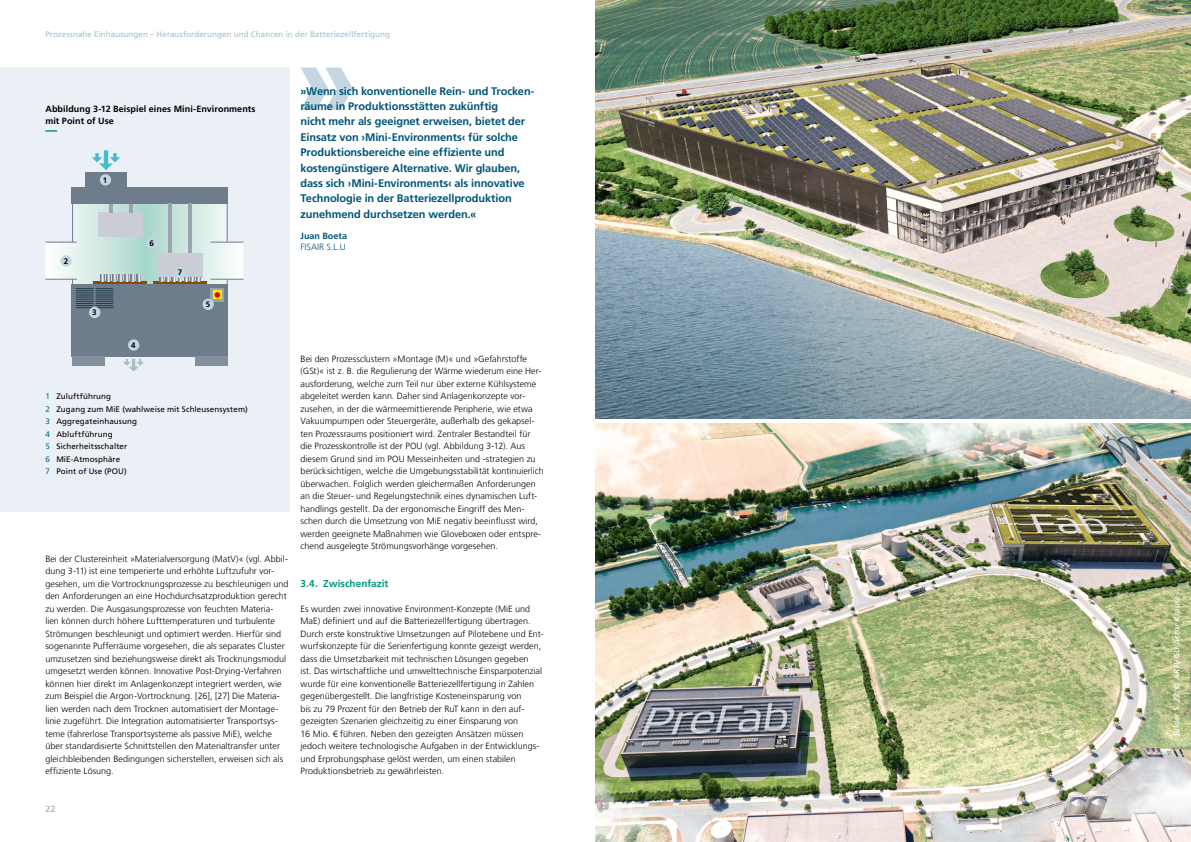
<style>
.page{position:relative;width:1191px;height:842px;background:#fff}
.page>*{position:absolute;margin:0;border:0;box-sizing:border-box;transform-origin:0 0}
.t1{font:700 11px/15.4px "Frutiger LT Com";letter-spacing:-.01em;color:#005578}
.t2{font:700 10px "Frutiger LT Com";letter-spacing:.005em;color:#00987a}
.t3{font:300 9px/12.5px "Frutiger LT Com";letter-spacing:.005em;color:#000}
.t4{font:700 9px/12.5px "Frutiger LT Com";letter-spacing:.01em;color:#000}
.t5{font:300 9px "Frutiger LT Com";color:#005578}
.t6{font:700 9px "Frutiger LT Com";color:#005578}
.t7{font:700 9px "Frutiger LT Com";color:#a6bdca}
.t8{font:8px/12.5px "Frutiger LT Com";letter-spacing:.01em;color:#000}
.t9{font:8px "Frutiger LT Com";letter-spacing:.01em;color:#a6bdca}
.t10{font:italic 8px "Frutiger LT Com";letter-spacing:.01em;color:#fff}
.t11{font:700 8px "Frutiger LT Com";color:#000}
.s1{color:#007091}
</style>
<div class="page">
<div style="left:0;top:68px;width:289px;height:444px;background:#eaf0f5"></div>
<img style="left:595px;top:0;width:596px;height:418px">
<img style="left:595px;top:424px;width:596px;height:418px">
<svg style="left:45px;top:130px;width:13px;height:2px"></svg>
<div style="left:72px;top:284px;width:156px;height:72px;background:#6e7c8c"></div>
<div style="left:72px;top:187px;width:156px;height:17px;background:#6e7c8c"></div>
<div style="left:85px;top:173px;width:42px;height:14px;background:#6e7c8c"></div>
<div style="left:72px;top:356px;width:33px;height:10px;background:#848e9d"></div>
<div style="left:195px;top:356px;width:33px;height:10px;background:#848e9d"></div>
<svg style="left:45px;top:204px;width:198px;height:104px"></svg>
<hr style="left:188px;top:204px;width:4px;height:49px;background:#9ca2af">
<svg style="left:92px;top:150px;width:28px;height:20px"></svg>
<svg style="left:123px;top:359px;width:21px;height:13px"></svg>
<div style="left:100px;top:174px;width:11px;height:12px;background:#c5d6e3;border-radius:50%"></div>
<div style="left:60px;top:255px;width:12px;height:12px;background:#c5d6e3;border-radius:50%"></div>
<div style="left:89px;top:307px;width:11px;height:11px;background:#c5d6e3;border-radius:50%"></div>
<div style="left:128px;top:339px;width:11px;height:12px;background:#c5d6e3;border-radius:50%"></div>
<div style="left:202px;top:299px;width:12px;height:11px;background:#c5d6e3;border-radius:50%"></div>
<div style="left:146px;top:238px;width:12px;height:11px;background:#c5d6e3;border-radius:50%"></div>
<div style="left:174px;top:267px;width:12px;height:11px;background:#c5d6e3;border-radius:50%"></div>
<svg style="left:301px;top:68px;width:52px;height:42px"></svg>
<p class="t9" style="left:45px;top:29px;width:346px">Prozessnahe Einhausungen – Herausforderungen und Chancen in der Batteriezellfertigung</p>
<p class="t4" style="left:45px;top:102px;width:212px">Abbildung 3-12 Beispiel eines Mini-Environments mit Point of Use</p>
<p class="t11" style="left:103px;top:175px;width:6px">1</p>
<p class="t11" style="left:64px;top:256px;width:6px">2</p>
<p class="t11" style="left:92px;top:308px;width:6px">3</p>
<p class="t11" style="left:150px;top:239px;width:6px">6</p>
<p class="t11" style="left:178px;top:268px;width:6px">7</p>
<p class="t11" style="left:131px;top:340px;width:6px">4</p>
<p class="t11" style="left:206px;top:300px;width:6px">5</p>
<p class="t8" style="left:45px;top:390px;width:204px"><span class="s1">1</span> Zuluftführung<br><span class="s1">2</span> Zugang zum MiE (wahlweise mit Schleusensystem)<br><span class="s1">3</span> Aggregateinhausung<br><span class="s1">4</span> Abluftführung<br><span class="s1">5</span> Sicherheitsschalter<br><span class="s1">6</span> MiE-Atmosphäre<br><span class="s1">7</span> Point of Use (POU)</p>
<p class="t3" style="left:45px;top:552px;width:245px">Bei der Clustereinheit »Materialversorgung (MatV)« (vgl. Abbil&shy;dung 3-11) ist eine temperierte und erhöhte Luftzufuhr vor&shy;gesehen, um die Vortrocknungsprozesse zu beschleunigen und den Anforderungen an eine Hochdurchsatzproduktion gerecht zu werden. Die Ausgasungsprozesse von feuchten Materia&shy;lien können durch höhere Lufttemperaturen und turbulente Strömungen beschleunigt und optimiert werden. Hierfür sind sogenannte Pufferräume vorgesehen, die als separates Cluster umzusetzen sind beziehungsweise direkt als Trocknungsmodul umgesetzt werden können. Innovative Post-Drying-Verfahren können hier direkt im Anlagenkonzept integriert werden, wie zum Beispiel die Argon-Vortrocknung. [26], [27] Die Materia&shy;lien werden nach dem Trocknen automatisiert der Montage&shy;linie zugeführt. Die Integration automatisierter Transportsys&shy;teme (fahrerlose Transportsysteme als passive MiE), welche über standardisierte Schnittstellen den Materialtransfer unter gleichbleibenden Bedingungen sicherstellen, erweisen sich als effiziente Lösung.</p>
<p class="t7" style="left:45px;top:803px;width:12px">22</p>
<p class="t1" style="left:301px;top:83px;width:235px">»Wenn sich konventionelle Rein- und Trocken&shy;räume in Produktionsstätten zukünftig<br>nicht mehr als geeignet erweisen, bietet der Einsatz von ›Mini-Environments‹ für solche Produktionsbereiche eine effiziente und kostengünstigere Alternative. Wir glauben, dass sich ›Mini-Environments‹ als innovative Technologie in der Batteriezellproduktion zunehmend durchsetzen werden.«</p>
<p class="t6" style="left:301px;top:231px;width:48px">Juan Boeta</p>
<p class="t5" style="left:301px;top:242px;width:47px">FISAIR S.L.U</p>
<p class="t3" style="left:300px;top:352px;width:245px">Bei den Prozessclustern »Montage (M)« und »Gefahrstoffe (GSt)« ist z. B. die Regulierung der Wärme wiederum eine Her&shy;ausforderung, welche zum Teil nur über externe Kühlsysteme abgeleitet werden kann. Daher sind Anlagenkonzepte vor&shy;zusehen, in der die wärmeemittierende Peripherie, wie etwa Vakuumpumpen oder Steuergeräte, außerhalb des gekapsel&shy;ten Prozessraums positioniert wird. Zentraler Bestandteil für die Prozesskontrolle ist der POU (vgl. Abbildung 3-12). Aus diesem Grund sind im POU Messeinheiten und -strategien zu berücksichtigen, welche die Umgebungsstabilität kontinuierlich überwachen. Folglich werden gleichermaßen Anforderungen an die Steuer- und Regelungstechnik eines dynamischen Luft&shy;handlings gestellt. Da der ergonomische Eingriff des Men&shy;schen durch die Umsetzung von MiE negativ beeinflusst wird, werden geeignete Maßnahmen wie Gloveboxen oder entspre&shy;chend ausgelegte Strömungsvorhänge vorgesehen.</p>
<p class="t2" style="left:300px;top:577px;width:89px">3.4. Zwischenfazit</p>
<p class="t3" style="left:300px;top:602px;width:244px">Es wurden zwei innovative Environment-Konzepte (MiE und MaE) definiert und auf die Batteriezellfertigung übertragen.<br>Durch erste konstruktive Umsetzungen auf Pilotebene und Ent&shy;wurfskonzepte für die Serienfertigung konnte gezeigt werden, dass die Umsetzbarkeit mit technischen Lösungen gegeben<br>ist. Das wirtschaftliche und umwelttechnische Einsparpotenzial wurde für eine konventionelle Batteriezellfertigung in Zahlen gegenübergestellt. Die langfristige Kosteneinsparung von<br>bis zu 79 Prozent für den Betrieb der RuT kann in den auf&shy;gezeigten Szenarien gleichzeitig zu einer Einsparung von<br>16 Mio. € führen. Neben den gezeigten Ansätzen müssen jedoch weitere technologische Aufgaben in der Entwicklungs&shy;und Erprobungsphase gelöst werden, um einen stabilen Produktionsbetrieb zu gewährleisten.</p>
<p class="t10" style="left:1171px;top:736px;width:142px;rotate:-90deg">Bilder S. 23: © ARTVISU Artur Krause</p>
</div>
